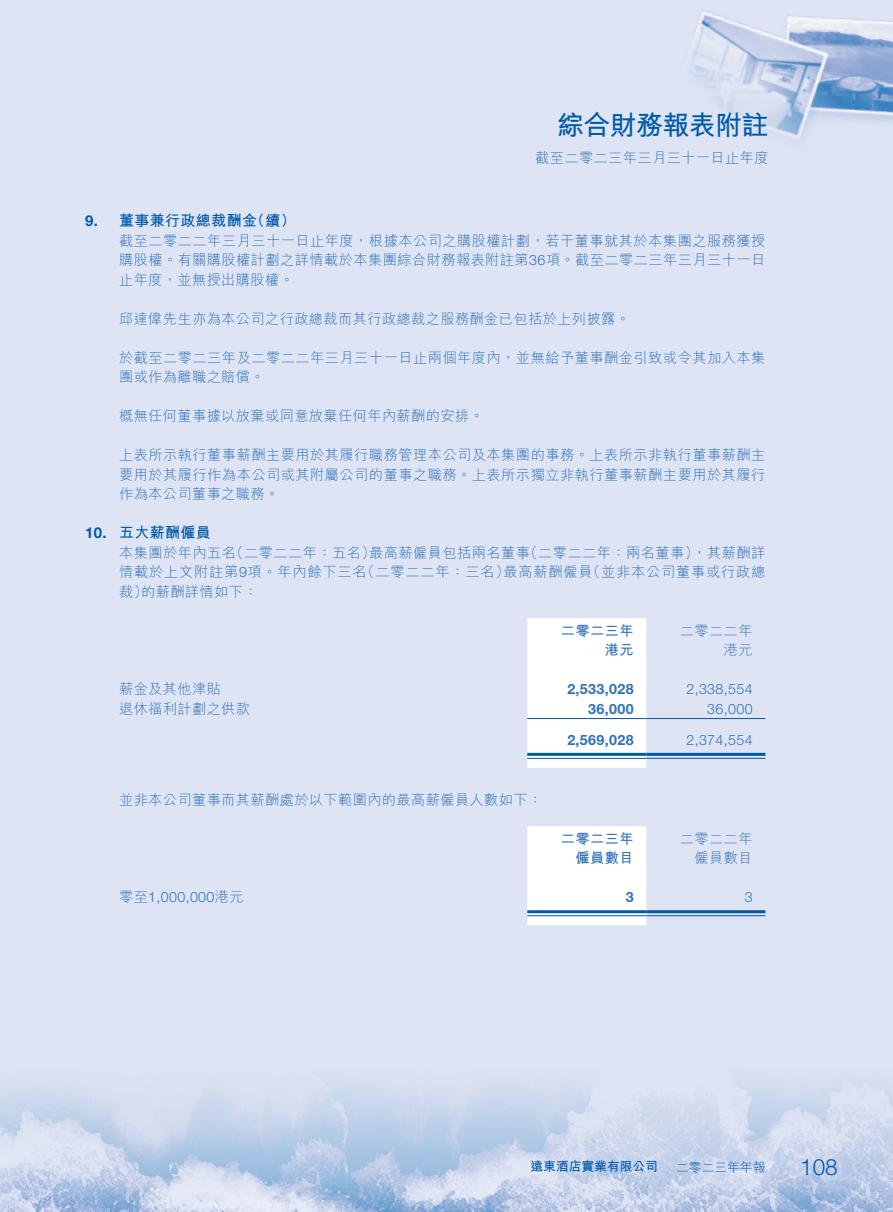
<style>
.page{position:relative;width:893px;height:1212px;background:#fff}
.page>*{position:absolute;margin:0;border:0;box-sizing:border-box;transform-origin:0 0}
.t1{font:700 27px "M Hei HK";letter-spacing:-.025em;color:#005aab}
.t2{font:300 22.5px "Helvetica Neue LT Std";color:#005aab}
.t3{font:700 15px "M Hei HK";letter-spacing:.025em;color:#005aab}
.t4{font:700 15px "Helvetica Neue LT Std";color:#005aab}
.t5{font:300 14.25px/19.5px "M Hei HK";letter-spacing:.03em;color:#2f72ba;text-align:justify}
.t6{font:300 14.25px "Helvetica Neue LT Std";letter-spacing:.025em;color:#2f72ba}
.t7{font:300 14.25px/19.5px "M Hei HK";letter-spacing:.05em;color:#2f72ba}
.t8{font:700 14.25px "Helvetica Neue LT Std";letter-spacing:.025em;color:#2f72ba}
.t9{font:700 14.25px "M Hei HK";letter-spacing:.025em;color:#2f72ba}
.t10{font:700 12.75px "M Hei HK";color:#005aab}
.t11{font:300 12.75px "M Hei HK";color:#005aab}
.s1{font-family:"Helvetica Neue LT Std"}
.s2{font-family:"M Hei HK"}
</style>
<div class="page">
<div style="left:0;top:0;width:893px;height:741px;background:#dee4f3"></div>
<svg style="left:0;top:741px;width:893px;height:471px;background:#d6dff0"></svg>
<div style="left:486px;top:0;width:407px;height:347px;background:#dee4f3"></div>
<svg style="left:616px;top:0;width:277px;height:268px;background:#d3dcee"></svg>
<svg style="left:527px;top:618px;width:119px;height:150px"></svg>
<hr style="left:527px;top:718px;width:119px;height:1px;background:#005aab">
<hr style="left:646px;top:718px;width:119px;height:1px;background:#005aab">
<hr style="left:527px;top:753px;width:119px;height:3px;background:#005aab">
<hr style="left:527px;top:758px;width:119px;height:1px;background:#005aab">
<hr style="left:646px;top:753px;width:119px;height:3px;background:#005aab">
<hr style="left:646px;top:758px;width:119px;height:1px;background:#005aab">
<svg style="left:527px;top:826px;width:119px;height:99px"></svg>
<hr style="left:527px;top:910px;width:119px;height:3px;background:#005aab">
<hr style="left:527px;top:915px;width:119px;height:1px;background:#005aab">
<hr style="left:646px;top:910px;width:119px;height:3px;background:#005aab">
<hr style="left:646px;top:915px;width:119px;height:1px;background:#005aab">
<h1 class="t1" style="left:557px;top:105px;width:213px">綜合財務報表附註</h1>
<p class="t5" style="left:535px;top:148px;width:235px">截至二零二三年三月三十一日止年度</p>
<p class="t4" style="left:85px;top:211px;width:14px">9.</p>
<p class="t4" style="left:85px;top:523px;width:23px">10.</p>
<p class="t3" style="left:119px;top:210px;width:140px">董事兼行政總裁酬金</p>
<p class="t3" style="left:250px;top:210px;width:47px">（續(</p>
<p class="t5" style="left:119px;top:230px;width:648px">截至二零二二年三月三十一日止年度，根據本公司之購股權計劃，若干董事就其於本集團之服務獲授購股權。有關購股權計劃之詳情載於本集團綜合財務報表附註第<span class="s1">36</span>項。截至二零二三年三月三十一日止年度，並無授出購股權。</p>
<p class="t5" style="left:119px;top:308px;width:512px">邱達偉先生亦為本公司之行政總裁而其行政總裁之服務酬金已包括於上列披露。</p>
<p class="t5" style="left:119px;top:347px;width:648px">於截至二零二三年及二零二二年三月三十一日止兩個年度內，並無給予董事酬金引致或令其加入本集團或作為離職之賠償。</p>
<p class="t5" style="left:119px;top:406px;width:366px">概無任何董事據以放棄或同意放棄任何年內薪酬的安排。</p>
<p class="t5" style="left:119px;top:445px;width:648px">上表所示執行董事薪酬主要用於其履行職務管理本公司及本集團的事務。上表所示非執行董事薪酬主要用於其履行作為本公司或其附屬公司的董事之職務。上表所示獨立非執行董事薪酬主要用於其履行作為本公司董事之職務。</p>
<p class="t3" style="left:119px;top:522px;width:93px">五大薪酬僱員</p>
<p class="t5" style="left:369px;top:542px;width:163px">最高薪僱員包括兩名董事</p>
<p class="t5" style="left:229px;top:542px;width:148px">（二零二二年：五名）</p>
<p class="t5" style="left:523px;top:542px;width:243px">（二零二二年：兩名董事，）其薪酬詳</p>
<p class="t5" style="left:119px;top:542px;width:118px">本集團於年內五名</p>
<p class="t5" style="left:503px;top:562px;width:91px">最高薪酬僱員</p>
<p class="t5" style="left:360px;top:562px;width:151px">（二零二二年：三名）</p>
<p class="t7" style="left:586px;top:562px;width:181px">（並非本公司董事或行政總</p>
<p class="t7" style="left:141px;top:562px;width:227px;text-indent:-22px">情載於上文附註第<span class="s1">9</span>項。年內餘下三名的薪酬詳情如下：</p>
<p class="t5" style="left:119px;top:581px;width:30px">裁）</p>
<p class="t5" style="left:119px;top:679px;width:103px">薪金及其他津貼</p>
<p class="t5" style="left:119px;top:698px;width:133px">退休福利計劃之供款</p>
<p class="t9" style="left:561px;top:620px;width:74px">二零二三年</p>
<p class="t5" style="left:680px;top:620px;width:74px">二零二二年</p>
<p class="t9" style="left:605px;top:639px;width:30px">港元</p>
<p class="t5" style="left:724px;top:640px;width:30px">港元</p>
<p class="t8" style="left:567px;top:680px;width:68px">2,533,028</p>
<p class="t6" style="left:686px;top:680px;width:68px">2,338,554</p>
<p class="t8" style="left:588px;top:700px;width:47px">36,000</p>
<p class="t6" style="left:707px;top:700px;width:47px">36,000</p>
<p class="t8" style="left:567px;top:731px;width:68px">2,569,028</p>
<p class="t6" style="left:686px;top:731px;width:68px">2,374,554</p>
<p class="t5" style="left:119px;top:790px;width:425px">並非本公司董事而其薪酬處於以下範圍內的最高薪僱員人數如下：</p>
<p class="t6" style="left:119px;top:889px;width:126px"><span class="s2">零至</span>1,000,000<span class="s2">港元</span></p>
<p class="t9" style="left:561px;top:828px;width:74px">二零二三年</p>
<p class="t9" style="left:575px;top:848px;width:60px">僱員數目</p>
<p class="t8" style="left:626px;top:888px;width:9px">3</p>
<p class="t5" style="left:680px;top:829px;width:74px">二零二二年</p>
<p class="t5" style="left:695px;top:848px;width:60px">僱員數目</p>
<p class="t6" style="left:745px;top:889px;width:9px">3</p>
<p class="t10" style="left:530px;top:1157px;width:129px">遠東酒店實業有限公司</p>
<p class="t11" style="left:676px;top:1161px;width:91px">二零二三年年報</p>
<h2 class="t2" style="left:800px;top:1153px;width:39px">108</h2>
</div>
